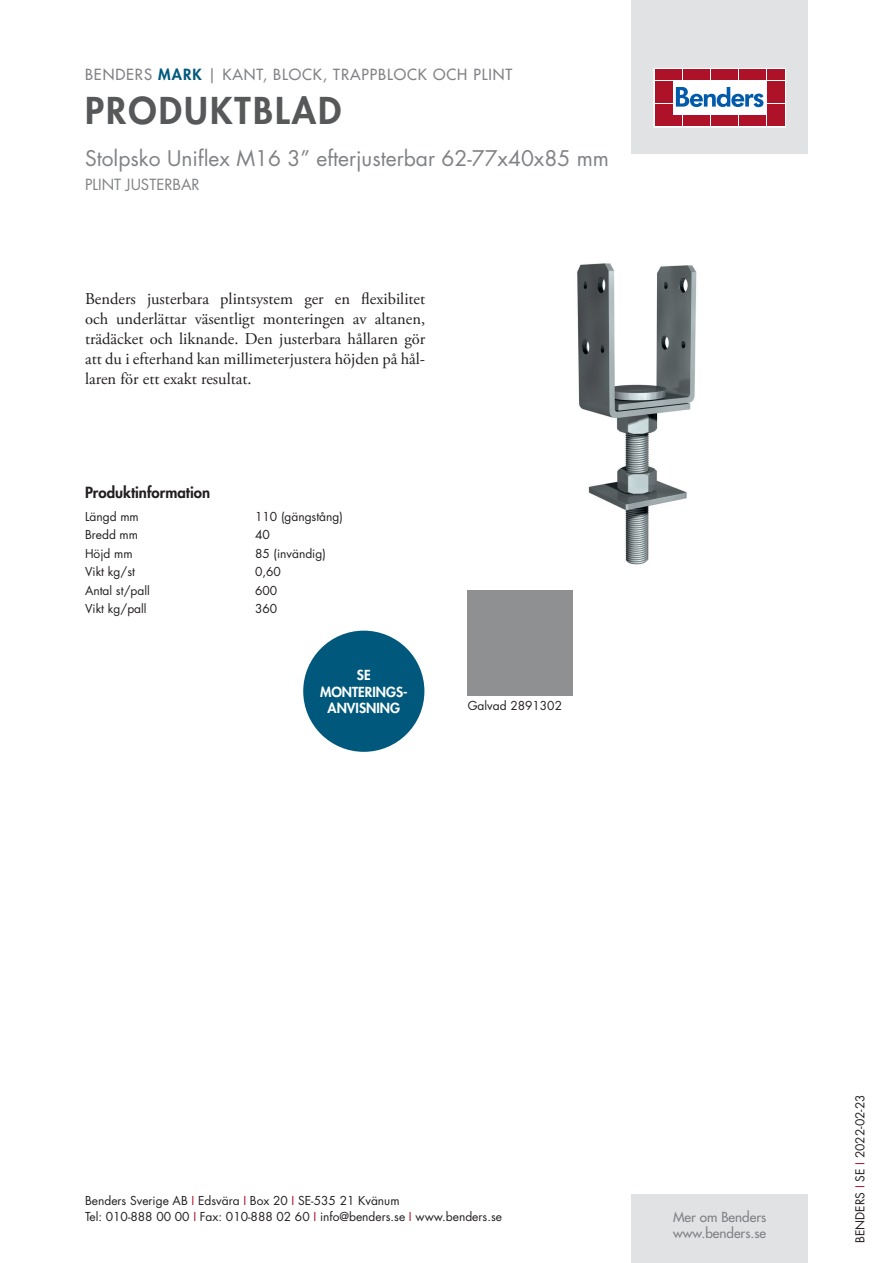
<style>
.page{position:relative;width:893px;height:1263px;background:#fff}
.page>*{position:absolute;margin:0;border:0;box-sizing:border-box;transform-origin:0 0}
.t1{font:800 36px "Futura Std";letter-spacing:.06em;color:#57585a}
.t2{font:21px "Futura Std";color:#808285}
.t3{font:16.5px/19.8px "Adobe Garamond Pro";color:#231f20;text-align:justify}
.t4{font:500 15px "Futura Std";letter-spacing:.06em;color:#808285}
.t5{font:800 15px "Futura Std";color:#231f20}
.t6{font:15px "Futura Std";color:#808285}
.t7{font:500 13.5px/16.2px "Futura Std";color:#808285}
.t8{font:800 13.5px/16.2px "Futura Std";color:#fff;text-align:center}
.t9{font:12px/16.5px "Futura Std";color:#231f20}
.s1{font-weight:800;color:#00597d}
.s2{color:#ae1229}
</style>
<div class="page">
<div style="left:631px;top:0;width:177px;height:153px;background:#e1e2e4"></div>
<div style="left:631px;top:1195px;width:177px;height:68px;background:#e1e2e4"></div>
<svg style="left:656px;top:70px;width:128px;height:55px;fill:#fff"></svg>
<div style="left:654px;top:68px;width:132px;height:59px;border:1px solid #fff"></div>
<div style="left:655px;top:70px;width:8px;height:10px;background:#ae1229"></div>
<div style="left:664px;top:70px;width:8px;height:10px;background:#ae1229"></div>
<div style="left:655px;top:81px;width:8px;height:10px;background:#ae1229"></div>
<div style="left:664px;top:81px;width:8px;height:10px;background:#ae1229"></div>
<div style="left:655px;top:93px;width:8px;height:10px;background:#ae1229"></div>
<div style="left:664px;top:93px;width:8px;height:10px;background:#ae1229"></div>
<div style="left:655px;top:104px;width:8px;height:11px;background:#ae1229"></div>
<div style="left:664px;top:104px;width:8px;height:11px;background:#ae1229"></div>
<div style="left:655px;top:116px;width:8px;height:10px;background:#ae1229"></div>
<div style="left:664px;top:116px;width:8px;height:10px;background:#ae1229"></div>
<div style="left:674px;top:70px;width:8px;height:10px;background:#ae1229"></div>
<div style="left:683px;top:70px;width:8px;height:10px;background:#ae1229"></div>
<div style="left:692px;top:70px;width:8px;height:10px;background:#ae1229"></div>
<div style="left:702px;top:70px;width:8px;height:10px;background:#ae1229"></div>
<div style="left:711px;top:70px;width:8px;height:10px;background:#ae1229"></div>
<div style="left:720px;top:70px;width:8px;height:10px;background:#ae1229"></div>
<div style="left:730px;top:70px;width:8px;height:10px;background:#ae1229"></div>
<div style="left:739px;top:70px;width:8px;height:10px;background:#ae1229"></div>
<div style="left:748px;top:70px;width:8px;height:10px;background:#ae1229"></div>
<div style="left:758px;top:70px;width:8px;height:10px;background:#ae1229"></div>
<div style="left:674px;top:116px;width:8px;height:10px;background:#ae1229"></div>
<div style="left:683px;top:116px;width:8px;height:10px;background:#ae1229"></div>
<div style="left:692px;top:116px;width:8px;height:10px;background:#ae1229"></div>
<div style="left:702px;top:116px;width:8px;height:10px;background:#ae1229"></div>
<div style="left:711px;top:116px;width:8px;height:10px;background:#ae1229"></div>
<div style="left:720px;top:116px;width:8px;height:10px;background:#ae1229"></div>
<div style="left:730px;top:116px;width:8px;height:10px;background:#ae1229"></div>
<div style="left:739px;top:116px;width:8px;height:10px;background:#ae1229"></div>
<div style="left:748px;top:116px;width:8px;height:10px;background:#ae1229"></div>
<div style="left:758px;top:116px;width:8px;height:10px;background:#ae1229"></div>
<div style="left:767px;top:70px;width:8px;height:10px;background:#ae1229"></div>
<div style="left:776px;top:70px;width:8px;height:10px;background:#ae1229"></div>
<div style="left:767px;top:81px;width:8px;height:10px;background:#ae1229"></div>
<div style="left:776px;top:81px;width:8px;height:10px;background:#ae1229"></div>
<div style="left:767px;top:93px;width:8px;height:10px;background:#ae1229"></div>
<div style="left:776px;top:93px;width:8px;height:10px;background:#ae1229"></div>
<div style="left:767px;top:104px;width:8px;height:11px;background:#ae1229"></div>
<div style="left:776px;top:104px;width:8px;height:11px;background:#ae1229"></div>
<div style="left:767px;top:116px;width:8px;height:10px;background:#ae1229"></div>
<div style="left:776px;top:116px;width:8px;height:10px;background:#ae1229"></div>
<svg style="left:676px;top:87px;width:87px;height:20px"></svg>
<div style="left:303px;top:631px;width:121px;height:121px;background:#00597d;border-radius:50%"></div>
<img style="left:577px;top:263px;width:120px;height:302px">
<p class="t4" style="left:85px;top:65px;width:429px">BENDERS <span class="s1">MARK</span> | KANT, BLOCK, TRAPPBLOCK OCH PLINT</p>
<h1 class="t1" style="left:85px;top:87px;width:258px">PRODUKTBLAD</h1>
<h2 class="t2" style="left:85px;top:144px;width:525px">Stolpsko Uniflex M16 3” efterjusterbar 62-77x40x85 mm</h2>
<p class="t6" style="left:85px;top:175px;width:116px">PLINT JUSTERBAR</p>
<p class="t3" style="left:85px;top:290px;width:342px">Benders justerbara plintsystem ger en flexibilitet och underlättar väsentligt monteringen av altanen, trädäcket och liknande. Den justerbara hållaren gör att du i efterhand kan millimeterjustera höjden på hål&shy;laren för ett exakt resultat.</p>
<p class="t5" style="left:85px;top:483px;width:127px">Produktinformation</p>
<p class="t9" style="left:85px;top:508px;width:55px">Längd mm</p>
<p class="t9" style="left:255px;top:508px;width:89px">110 (gängstång)</p>
<p class="t9" style="left:85px;top:527px;width:55px">Bredd mm</p>
<p class="t9" style="left:255px;top:527px;width:16px">40</p>
<p class="t9" style="left:85px;top:545px;width:49px">Höjd mm</p>
<p class="t9" style="left:255px;top:545px;width:72px">85 (invändig)</p>
<p class="t9" style="left:85px;top:563px;width:51px">Vikt kg/st</p>
<p class="t9" style="left:255px;top:563px;width:27px">0,60</p>
<p class="t9" style="left:85px;top:582px;width:66px">Antal st/pall</p>
<p class="t9" style="left:255px;top:582px;width:24px">600</p>
<p class="t9" style="left:85px;top:600px;width:63px">Vikt kg/pall</p>
<p class="t9" style="left:255px;top:600px;width:24px">360</p>
<p class="t8" style="left:320px;top:667px;width:89px">SE<br>MONTERINGS-<br>ANVISNING</p>
<p class="t9" style="left:468px;top:697px;width:96px">Galvad 2891302</p>
<p class="t9" style="left:85px;top:1192px;width:418px">Benders Sverige AB <span class="s2">I</span> Edsvära <span class="s2">I</span> Box 20 <span class="s2">I</span> SE-535 21 Kvänum<br>Tel: 010-888 00 00 <span class="s2">I</span> Fax: 010-888 02 60 <span class="s2">I</span> info@benders.se <span class="s2">I</span> www.benders.se</p>
<p class="t7" style="left:673px;top:1209px;width:95px">Mer om Benders www.benders.se</p>
<p class="t9" style="left:852px;top:1243px;width:150px;rotate:-90deg">BENDERS <span class="s2">I</span> SE <span class="s2">I</span> 2022-02-23</p>
</div>
